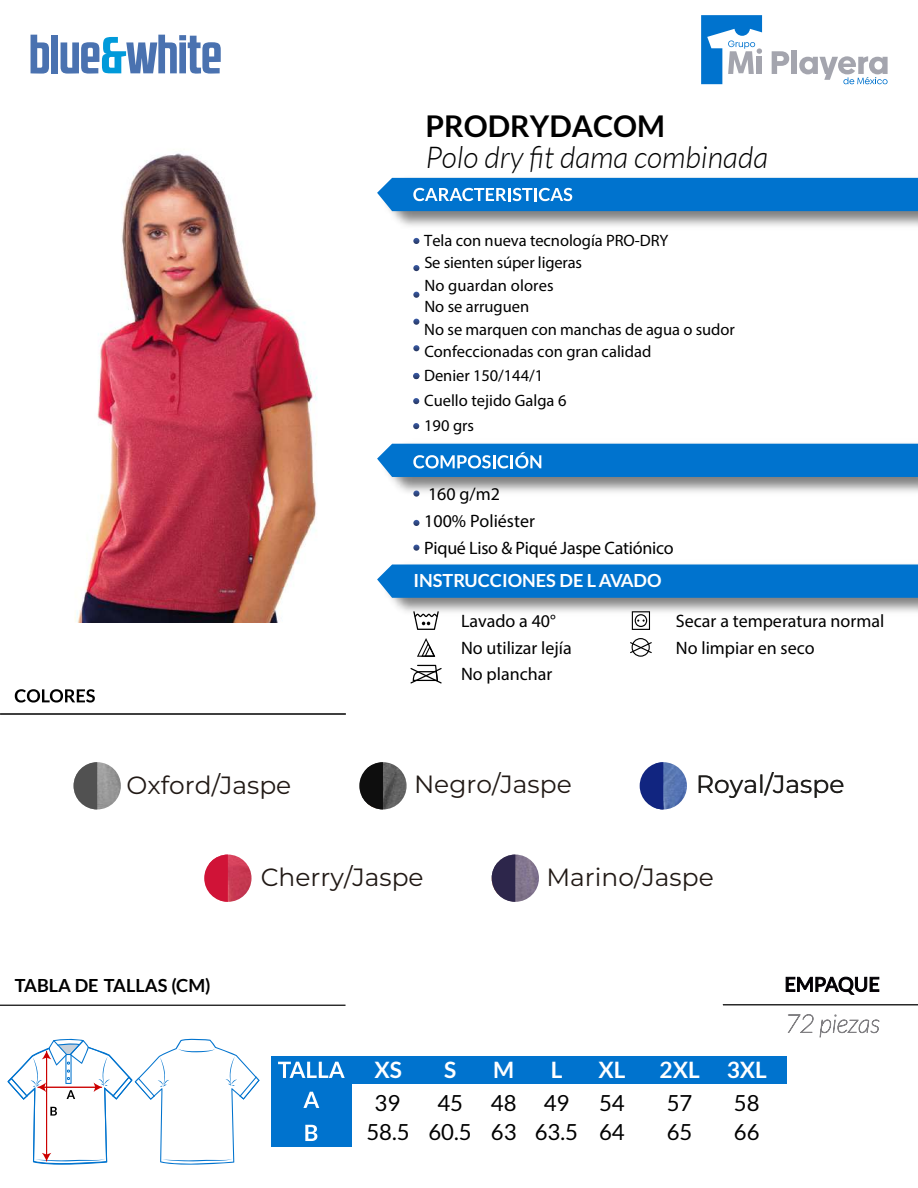
<style>
.page{position:relative;width:918px;height:1188px;background:#fff}
.page>*{position:absolute;margin:0;border:0;box-sizing:border-box;transform-origin:0 0}
.t1{font:italic 300 30.15px "Lato";color:#000}
.t2{font:700 30px "Lato";color:#000}
.t3{font:24.9px "Montserrat";color:#211915}
.t4{font:700 22.65px "Lato";color:#fff}
.t5{font:22.2px/29.2px "Lato";color:#000}
.t6{font:700 18.15px "Lato";color:#fff}
.t7{font:700 18.15px "Lato";color:#000}
.t8{font:18px/26.8px "Myriad Pro";color:#000}
.t9{font:16.5px/21.9px "Myriad Pro";letter-spacing:-.005em;color:#000}
</style>
<div class="page">
<hr style="left:723px;top:1004px;width:195px;height:1px;background:#000">
<svg style="left:786px;top:976px;width:93px;height:19px"></svg>
<svg style="left:15px;top:689px;width:80px;height:14px"></svg>
<hr style="left:0;top:713px;width:346px;height:2px;background:#000">
<hr style="left:0;top:1005px;width:346px;height:1px;background:#000">
<svg style="left:31px;top:35px;width:18px;height:39px"></svg>
<div style="left:51px;top:35px;width:7px;height:38px;background:#4a72b0"></div>
<svg style="left:61px;top:35px;width:160px;height:39px"></svg>
<div style="left:377px;top:565px;width:541px;height:33px;background:#0073ce"></div>
<svg style="left:377px;top:178px;width:541px;height:33px;background:#107bd1"></svg>
<svg style="left:377px;top:444px;width:541px;height:33px;background:#0e7ad0"></svg>
<svg style="left:413px;top:611px;width:26px;height:19px"></svg>
<svg style="left:630px;top:638px;width:22px;height:19px"></svg>
<svg style="left:417px;top:638px;width:18px;height:19px"></svg>
<svg style="left:632px;top:611px;width:18px;height:19px"></svg>
<svg style="left:410px;top:665px;width:32px;height:19px"></svg>
<svg style="left:413px;top:238px;width:6px;height:6px"></svg>
<svg style="left:413px;top:265px;width:6px;height:6px"></svg>
<svg style="left:413px;top:292px;width:6px;height:6px"></svg>
<svg style="left:413px;top:319px;width:6px;height:6px"></svg>
<svg style="left:413px;top:345px;width:6px;height:6px"></svg>
<svg style="left:413px;top:491px;width:6px;height:6px"></svg>
<svg style="left:413px;top:520px;width:6px;height:6px"></svg>
<svg style="left:413px;top:545px;width:6px;height:6px"></svg>
<svg style="left:7px;top:1038px;width:253px;height:127px"></svg>
<div style="left:271px;top:1056px;width:515px;height:27px;background:#0073ce"></div>
<div style="left:271px;top:1056px;width:81px;height:91px;background:#0073ce"></div>
<svg style="left:278px;top:1061px;width:67px;height:17px"></svg>
<svg style="left:303px;top:1092px;width:16px;height:16px"></svg>
<svg style="left:305px;top:1125px;width:12px;height:16px"></svg>
<img style="left:204px;top:855px;width:48px;height:47px;border-radius:24px">
<img style="left:492px;top:855px;width:47px;height:47px;border-radius:24px">
<img style="left:359px;top:762px;width:48px;height:47px;border-radius:24px">
<img style="left:74px;top:762px;width:47px;height:47px;border-radius:24px">
<img style="left:640px;top:762px;width:47px;height:47px;border-radius:24px">
<svg style="left:74px;top:762px;width:23px;height:47px"></svg>
<svg style="left:359px;top:762px;width:24px;height:47px"></svg>
<svg style="left:640px;top:762px;width:23px;height:47px"></svg>
<svg style="left:204px;top:855px;width:24px;height:47px"></svg>
<svg style="left:492px;top:855px;width:23px;height:47px"></svg>
<img style="left:75px;top:153px;width:242px;height:469px">
<svg style="left:787px;top:1014px;width:93px;height:24px"></svg>
<svg style="left:772px;top:51px;width:17px;height:23px"></svg>
<div style="left:791px;top:50px;width:6px;height:24px;background:#a4a5ae"></div>
<svg style="left:701px;top:15px;width:61px;height:69px"></svg>
<svg style="left:799px;top:56px;width:89px;height:28px"></svg>
<svg style="left:413px;top:373px;width:6px;height:6px"></svg>
<svg style="left:413px;top:398px;width:6px;height:6px"></svg>
<svg style="left:413px;top:423px;width:6px;height:6px"></svg>
<h2 class="t2" style="left:425px;top:109px;width:241px">PRODRYDACOM</h2>
<h1 class="t1" style="left:425px;top:141px;width:344px">Polo dry fit dama combinada</h1>
<p class="t9" style="left:424px;top:230px;width:246px">Tela con nueva tecnología PRO-DRY</p>
<p class="t9" style="left:424px;top:252px;width:159px">Se sienten súper ligeras<br>No guardan olores<br>No se arruguen</p>
<p class="t9" style="left:424px;top:340px;width:228px">Confeccionadas con gran calidad</p>
<p class="t9" style="left:424px;top:318px;width:312px">No se marquen con manchas de agua o sudor</p>
<p class="t9" style="left:424px;top:363px;width:144px;line-height:25px">Denier 150/144/1<br>Cuello tejido Galga 6<br>190 grs</p>
<p class="t8" style="left:424px;top:480px;width:251px">160 g/m2<br>100% Poliéster<br>Piqué Liso &amp; Piqué Jaspe Catiónico</p>
<p class="t6" style="left:413px;top:570px;width:250px">INSTRUCCIONES DE LAVADO</p>
<p class="t8" style="left:461px;top:607px;width:112px">Lavado a 40°<br>No utilizar lejía</p>
<p class="t8" style="left:676px;top:607px;width:210px">Secar a temperatura normal<br>No limpiar en seco</p>
<p class="t8" style="left:461px;top:661px;width:93px">No planchar</p>
<h3 class="t3" style="left:127px;top:769px;width:166px">Oxford/Jaspe</h3>
<h3 class="t3" style="left:414px;top:768px;width:159px">Negro/Jaspe</h3>
<h3 class="t3" style="left:696px;top:768px;width:150px">Royal/Jaspe</h3>
<p class="t7" style="left:15px;top:975px;width:197px">TABLA DE TALLAS (CM)</p>
<h3 class="t3" style="left:261px;top:860px;width:164px">Cherry/Jaspe</h3>
<h3 class="t3" style="left:546px;top:860px;width:169px">Marino/Jaspe</h3>
<h3 class="t4" style="left:375px;top:1056px;width:29px">XS</h3>
<h3 class="t4" style="left:727px;top:1056px;width:42px">3XL</h3>
<h3 class="t5" style="left:428px;top:1088px;width:45px;text-align:center">45<br>60.5</h3>
<h3 class="t4" style="left:444px;top:1056px;width:14px">S</h3>
<h3 class="t4" style="left:660px;top:1056px;width:42px">2XL</h3>
<h3 class="t4" style="left:493px;top:1056px;width:23px">M</h3>
<h3 class="t4" style="left:551px;top:1056px;width:13px">L</h3>
<h3 class="t4" style="left:598px;top:1056px;width:29px">XL</h3>
<h3 class="t5" style="left:366px;top:1088px;width:45px;text-align:center">39<br>58.5</h3>
<h3 class="t5" style="left:491px;top:1088px;width:27px">48<br>63</h3>
<h3 class="t5" style="left:535px;top:1088px;width:45px;text-align:center">49<br>63.5</h3>
<h3 class="t5" style="left:599px;top:1088px;width:27px">54<br>64</h3>
<h3 class="t5" style="left:734px;top:1088px;width:27px">58<br>66</h3>
<h3 class="t5" style="left:667px;top:1088px;width:27px">57<br>65</h3>
</div>
